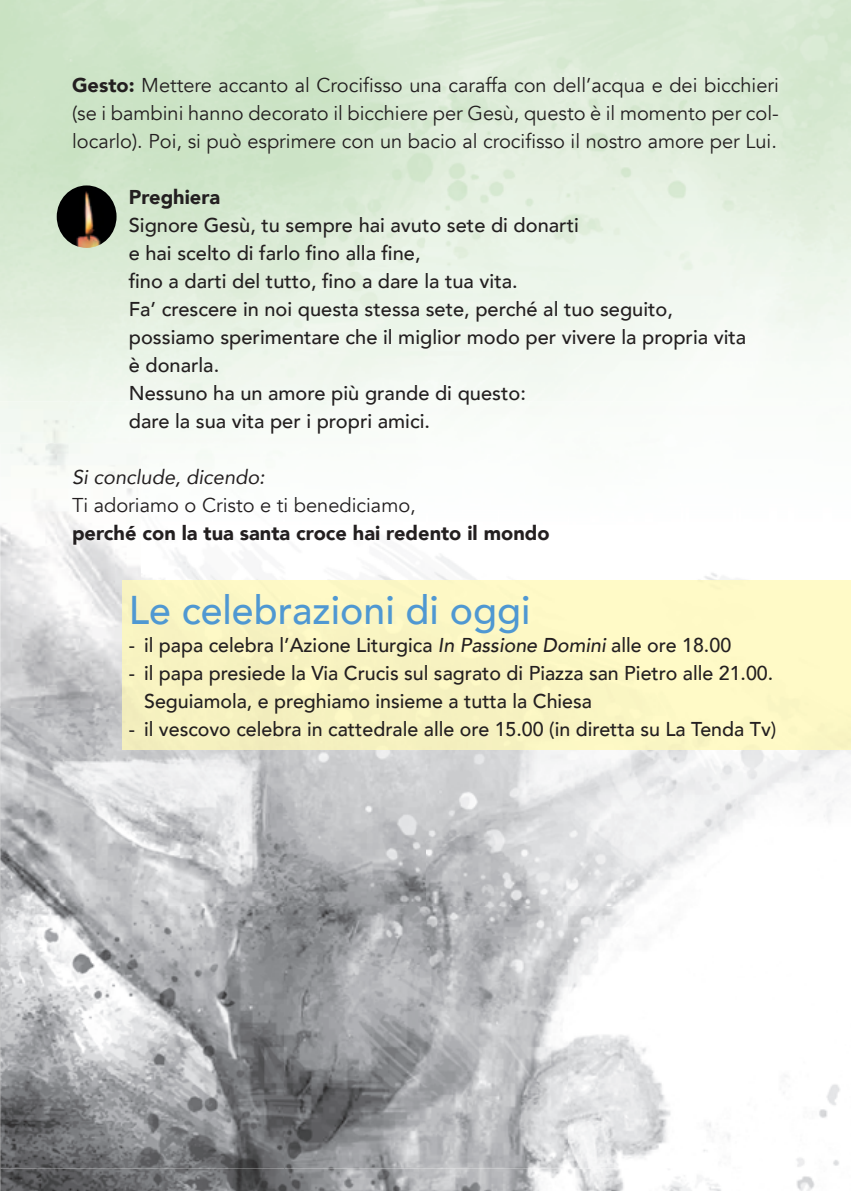
<style>
.page{position:relative;width:851px;height:1191px;background:#fff}
.page>*{position:absolute;margin:0;border:0;box-sizing:border-box;transform-origin:0 0}
.t1{font:500 40px "Avenir";color:#4f98d2}
.t2{font:500 20px/28px "Avenir";color:#231f20}
.t3{font:20px/28px "Avenir";color:#231f20;text-align:justify}
.t4{font:900 20px "Avenir";color:#231f20}
.t5{font:italic 20px "Avenir";color:#231f20}
.s1{font-weight:900}
.s2{font-style:italic}
</style>
<div class="page">
<img style="left:0;top:1168px;width:815px;height:23px">
<img style="left:0;top:0;width:850px;height:401px">
<img style="left:0;top:905px;width:840px;height:263px">
<img style="left:0;top:707px;width:426px;height:198px">
<img style="left:426px;top:749px;width:424px;height:156px">
<img style="left:0;top:444px;width:142px;height:263px">
<div style="left:122px;top:580px;width:728px;height:169px;background:#faf6c3"></div>
<img style="left:57px;top:185px;width:59px;height:63px;border-radius:50%">
<p class="t3" style="left:72px;top:72px;width:708px"><span class="s1">Gesto:</span> Mettere accanto al Crocifisso una caraffa con dell’acqua e dei bicchieri (se i bambini hanno decorato il bicchiere per Gesù, questo è il momento per col&shy;locarlo). Poi, si può esprimere con un bacio al crocifisso il nostro amore per Lui.</p>
<p class="t4" style="left:129px;top:184px;width:93px">Preghiera</p>
<p class="t2" style="left:129px;top:212px;width:619px">Signore Gesù, tu sempre hai avuto sete di donarti<br>e hai scelto di farlo fino alla fine,<br>fino a darti del tutto, fino a dare la tua vita.<br>Fa’ crescere in noi questa stessa sete, perché al tuo seguito, possiamo sperimentare che il miglior modo per vivere la propria vita è donarla.<br>Nessuno ha un amore più grande di questo:<br>dare la sua vita per i propri amici.</p>
<p class="t5" style="left:72px;top:464px;width:194px">Si conclude, dicendo:</p>
<p class="t3" style="left:72px;top:492px;width:345px">Ti adoriamo o Cristo e ti benediciamo,</p>
<p class="t4" style="left:72px;top:520px;width:479px">perché con la tua santa croce hai redento il mondo</p>
<h1 class="t1" style="left:129px;top:584px;width:403px">Le celebrazioni di oggi</h1>
<p class="t2" style="left:129px;top:632px;width:604px">- il papa celebra l’Azione Liturgica <span class="s2">In Passione Domini</span> alle ore 18.00</p>
<p class="t2" style="left:144px;top:660px;width:630px;text-indent:-15px">- il papa presiede la Via Crucis sul sagrato di Piazza san Pietro alle 21.00.<br>Seguiamola, e preghiamo insieme a tutta la Chiesa</p>
<p class="t2" style="left:129px;top:716px;width:649px">- il vescovo celebra in cattedrale alle ore 15.00 (in diretta su La Tenda Tv)</p>
</div>
